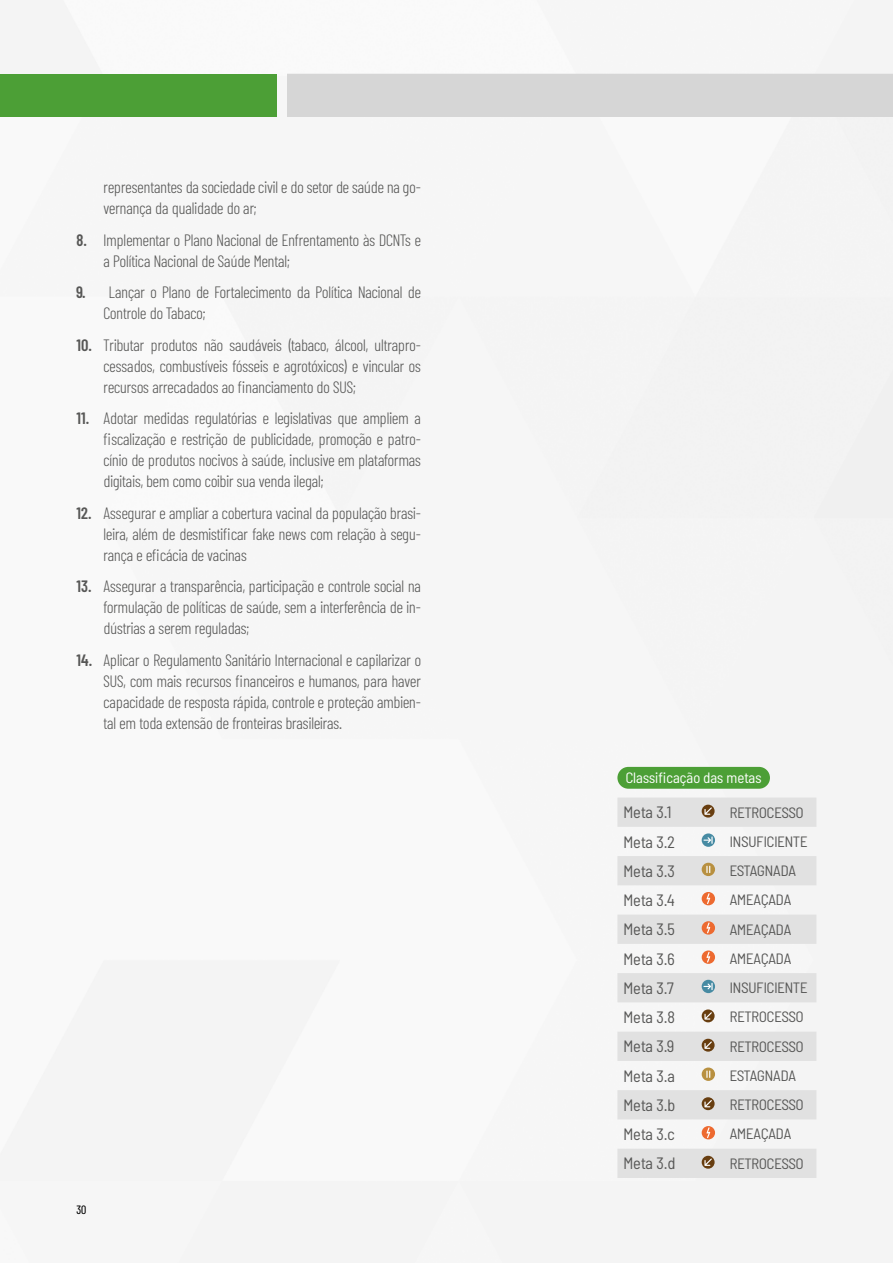
<style>
.page{position:relative;width:893px;height:1263px;background:#f6f6f6}
.page>*{position:absolute;margin:0;border:0;box-sizing:border-box;transform-origin:0 0}
.t1{font:300 16.5px/21px "Barlow Condensed";color:#575756;text-align:justify}
.t2{font:semi-condensed 16.5px "Barlow";color:#575756}
.t3{font:semi-condensed 15px "Barlow";color:#575756}
.t4{font:semi-condensed 15px "Barlow";color:#fff}
.t5{font:12px "Barlow Condensed";color:#000}
.s1{font-weight:600}
</style>
<div class="page">
<div style="left:287px;top:73px;width:606px;height:43px;background:#d6d6d6"></div>
<div style="left:0;top:75px;width:277px;height:42px;background:#4c9f36"></div>
<div style="left:287px;top:75px;width:606px;height:42px;background:#d6d6d6"></div>
<svg style="left:617px;top:797px;width:199px;height:381px;fill:#e1e1e1"></svg>
<div style="left:617px;top:767px;width:153px;height:22px;background:#4c9f36;border-radius:11px"></div>
<div style="left:702px;top:805px;width:13px;height:12px;background:#683e10;border-radius:50%"></div>
<svg style="left:704px;top:807px;width:8px;height:8px"></svg>
<svg style="left:702px;top:833px;width:13px;height:14px"></svg>
<svg style="left:703px;top:836px;width:10px;height:8px"></svg>
<svg style="left:702px;top:863px;width:13px;height:13px"></svg>
<svg style="left:706px;top:866px;width:4px;height:7px"></svg>
<div style="left:702px;top:892px;width:13px;height:13px;background:#ed6a30;border-radius:50%"></div>
<svg style="left:706px;top:893px;width:4px;height:11px"></svg>
<div style="left:702px;top:921px;width:13px;height:13px;background:#ed6a30;border-radius:50%"></div>
<svg style="left:706px;top:922px;width:4px;height:11px"></svg>
<div style="left:702px;top:950px;width:13px;height:14px;background:#ed6a30;border-radius:50%"></div>
<svg style="left:706px;top:952px;width:4px;height:10px"></svg>
<svg style="left:702px;top:980px;width:13px;height:13px"></svg>
<svg style="left:703px;top:983px;width:10px;height:7px"></svg>
<svg style="left:702px;top:1009px;width:13px;height:13px"></svg>
<svg style="left:704px;top:1012px;width:8px;height:7px"></svg>
<svg style="left:702px;top:1039px;width:13px;height:13px"></svg>
<svg style="left:704px;top:1041px;width:8px;height:8px"></svg>
<svg style="left:702px;top:1067px;width:13px;height:14px"></svg>
<svg style="left:706px;top:1070px;width:4px;height:8px"></svg>
<svg style="left:702px;top:1097px;width:13px;height:13px"></svg>
<svg style="left:704px;top:1100px;width:8px;height:7px"></svg>
<div style="left:702px;top:1126px;width:13px;height:13px;background:#ed6a30;border-radius:50%"></div>
<svg style="left:706px;top:1127px;width:4px;height:11px"></svg>
<svg style="left:702px;top:1156px;width:13px;height:13px"></svg>
<svg style="left:704px;top:1158px;width:8px;height:8px"></svg>
<p class="t1" style="left:104px;top:176px;width:319px">representantes da sociedade civil e do setor de saúde na go&shy;vernança da qualidade do ar;</p>
<p class="t1" style="left:104px;top:228px;width:319px;text-indent:-27px"><span class="s1">8.</span> Implementar o Plano Nacional de Enfrentamento às DCNTs e a Política Nacional de Saúde Mental;</p>
<p class="t1" style="left:104px;top:281px;width:319px;text-indent:-27px"><span class="s1">9.</span> Lançar o Plano de Fortalecimento da Política Nacional de<br>Controle do Tabaco;</p>
<p class="t1" style="left:104px;top:333px;width:319px;text-indent:-27px"><span class="s1">10.</span> Tributar produtos não saudáveis (tabaco, álcool, ultrapro&shy;cessados, combustíveis fósseis e agrotóxicos) e vincular os recursos arrecadados ao financiamento do SUS;</p>
<p class="t1" style="left:104px;top:407px;width:319px;text-indent:-27px"><span class="s1">11.</span> Adotar medidas regulatórias e legislativas que ampliem a fiscalização e restrição de publicidade, promoção e patro&shy;cínio de produtos nocivos à saúde, inclusive em plataformas digitais, bem como coibir sua venda ilegal;</p>
<p class="t1" style="left:104px;top:501px;width:319px;text-indent:-27px"><span class="s1">12.</span> Assegurar e ampliar a cobertura vacinal da população brasi&shy;leira, além de desmistificar fake news com relação à segu&shy;rança e eficácia de vacinas</p>
<p class="t1" style="left:104px;top:575px;width:319px;text-indent:-27px"><span class="s1">13.</span> Assegurar a transparência, participação e controle social na formulação de políticas de saúde, sem a interferência de in&shy;dústrias a serem reguladas;</p>
<p class="t1" style="left:104px;top:648px;width:319px;text-indent:-27px"><span class="s1">14.</span> Aplicar o Regulamento Sanitário Internacional e capilarizar o SUS, com mais recursos financeiros e humanos, para haver capacidade de resposta rápida, controle e proteção ambien&shy;tal em toda extensão de fronteiras brasileiras.</p>
<p class="t5" style="left:77px;top:1201px;width:11px">30</p>
<p class="t4" style="left:626px;top:766px;width:137px">Classificação das metas</p>
<p class="t2" style="left:623px;top:800px;width:50px">Meta 3.1</p>
<p class="t3" style="left:730px;top:801px;width:75px">RETROCESSO</p>
<p class="t2" style="left:623px;top:830px;width:53px">Meta 3.2</p>
<p class="t3" style="left:730px;top:831px;width:79px">INSUFICIENTE</p>
<p class="t2" style="left:623px;top:859px;width:53px">Meta 3.3</p>
<p class="t3" style="left:730px;top:860px;width:68px">ESTAGNADA</p>
<p class="t2" style="left:623px;top:888px;width:53px">Meta 3.4</p>
<p class="t3" style="left:730px;top:889px;width:63px">AMEAÇADA</p>
<p class="t2" style="left:623px;top:917px;width:53px">Meta 3.5</p>
<p class="t3" style="left:730px;top:918px;width:63px">AMEAÇADA</p>
<p class="t2" style="left:623px;top:947px;width:53px">Meta 3.6</p>
<p class="t3" style="left:730px;top:948px;width:63px">AMEAÇADA</p>
<p class="t2" style="left:623px;top:976px;width:52px">Meta 3.7</p>
<p class="t3" style="left:730px;top:977px;width:79px">INSUFICIENTE</p>
<p class="t2" style="left:623px;top:1005px;width:53px">Meta 3.8</p>
<p class="t3" style="left:730px;top:1006px;width:75px">RETROCESSO</p>
<p class="t2" style="left:623px;top:1034px;width:52px">Meta 3.9</p>
<p class="t3" style="left:730px;top:1035px;width:75px">RETROCESSO</p>
<p class="t2" style="left:623px;top:1064px;width:53px">Meta 3.a</p>
<p class="t3" style="left:730px;top:1065px;width:68px">ESTAGNADA</p>
<p class="t2" style="left:623px;top:1093px;width:53px">Meta 3.b</p>
<p class="t3" style="left:730px;top:1094px;width:75px">RETROCESSO</p>
<p class="t2" style="left:623px;top:1122px;width:53px">Meta 3.c</p>
<p class="t3" style="left:730px;top:1123px;width:63px">AMEAÇADA</p>
<p class="t2" style="left:623px;top:1151px;width:54px">Meta 3.d</p>
<p class="t3" style="left:730px;top:1152px;width:75px">RETROCESSO</p>
</div>
